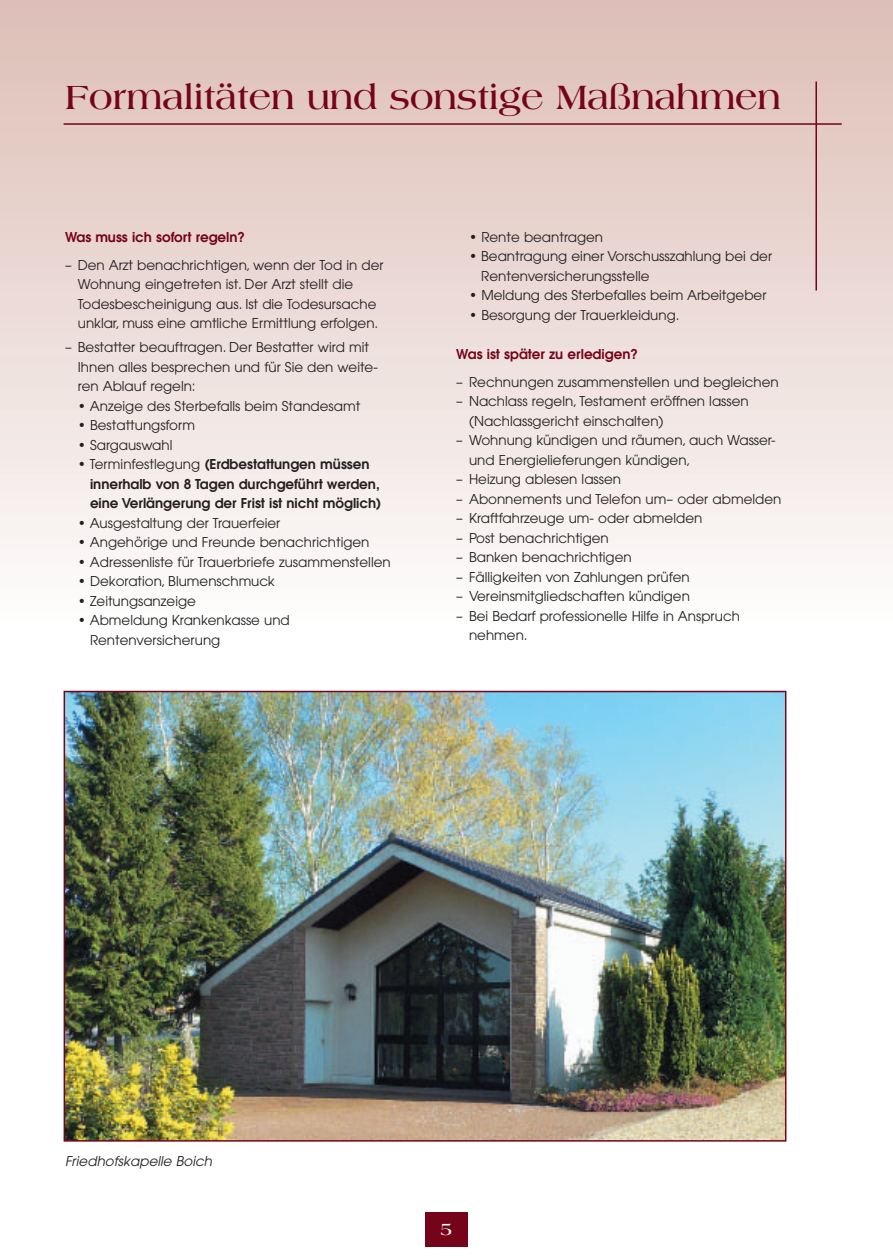
<style>
.page{position:relative;width:893px;height:1259px;background:#fff}
.page>*{position:absolute;margin:0;border:0;box-sizing:border-box;transform-origin:0 0}
.t1{font:700 36px "Americana";letter-spacing:-.005em;color:#75031a}
.t2{font:700 18px "Americana";color:#fff}
.t3{font:13.5px/19.5px "Avant Garde";color:#231f20}
.t4{font:600 13.5px/19.5px "Avant Garde";color:#231f20}
.t5{font:600 13.5px "Avant Garde";color:#75031a}
.t6{font:italic 13.5px "Avant Garde";color:#231f20}
.s1{font-weight:400}
</style>
<div class="page">
<div style="left:0;top:0;width:892px;height:626px;background:linear-gradient(to bottom,#dcbdb6,#fdfcfc)"></div>
<img style="left:67px;top:694px;width:716px;height:444px">
<div style="left:64px;top:691px;width:722px;height:450px;border:2px solid #75031a"></div>
<hr style="left:815px;top:81px;width:2px;height:209px;background:#75031a">
<div style="left:425px;top:1212px;width:43px;height:34px;background:#75031a"></div>
<hr style="left:64px;top:123px;width:778px;height:2px;background:#75031a">
<h1 class="t1" style="left:65px;top:83px;width:717px">Formalitäten und sonstige Maßnahmen</h1>
<p class="t5" style="left:65px;top:232px;width:182px">Was muss ich sofort regeln?</p>
<p class="t3" style="left:78px;top:256px;width:307px;text-indent:-13px">– Den Arzt benachrichtigen, wenn der Tod in der Wohnung eingetreten ist. Der Arzt stellt die Todesbescheinigung aus. Ist die Todesursache unklar, muss eine amtliche Ermittlung erfolgen.</p>
<p class="t3" style="left:78px;top:339px;width:301px;text-indent:-13px">– Bestatter beauftragen. Der Bestatter wird mit<br>Ihnen alles besprechen und für Sie den weite&shy;ren Ablauf regeln:</p>
<p class="t3" style="left:78px;top:397px;width:284px">• Anzeige des Sterbefalls beim Standesamt</p>
<p class="t3" style="left:78px;top:417px;width:119px">• Bestattungsform</p>
<p class="t3" style="left:78px;top:436px;width:96px">• Sargauswahl</p>
<p class="t4" style="left:90px;top:456px;width:293px;text-indent:-12px"><span class="s1">• Terminfestlegung</span> (Erdbestattungen müssen innerhalb von 8 Tagen durchgeführt werden, eine Verlängerung der Frist ist nicht möglich)</p>
<p class="t3" style="left:78px;top:514px;width:204px">• Ausgestaltung der Trauerfeier</p>
<p class="t3" style="left:78px;top:534px;width:293px">• Angehörige und Freunde benachrichtigen</p>
<p class="t3" style="left:78px;top:553px;width:314px">• Adressenliste für Trauerbriefe zusammenstellen</p>
<p class="t3" style="left:78px;top:573px;width:198px">• Dekoration, Blumenschmuck</p>
<p class="t3" style="left:78px;top:592px;width:120px">• Zeitungsanzeige</p>
<p class="t3" style="left:90px;top:612px;width:201px;text-indent:-12px">• Abmeldung Krankenkasse und<br>Rentenversicherung</p>
<p class="t3" style="left:469px;top:228px;width:136px">• Rente beantragen</p>
<p class="t3" style="left:481px;top:248px;width:292px;text-indent:-12px">• Beantragung einer Vorschusszahlung bei der<br>Rentenversicherungsstelle</p>
<p class="t3" style="left:469px;top:287px;width:299px">• Meldung des Sterbefalles beim Arbeitgeber</p>
<p class="t3" style="left:469px;top:306px;width:212px">• Besorgung der Trauerkleidung.</p>
<p class="t5" style="left:456px;top:349px;width:183px">Was ist später zu erledigen?</p>
<p class="t3" style="left:456px;top:373px;width:324px">– Rechnungen zusammenstellen und begleichen</p>
<p class="t3" style="left:469px;top:393px;width:281px;text-indent:-13px">– Nachlass regeln, Testament eröffnen lassen (Nachlassgericht einschalten)</p>
<p class="t3" style="left:469px;top:432px;width:308px;text-indent:-13px">– Wohnung kündigen und räumen, auch Wasser&shy;und Energielieferungen kündigen,</p>
<p class="t3" style="left:456px;top:471px;width:166px">– Heizung ablesen lassen</p>
<p class="t3" style="left:456px;top:490px;width:327px">– Abonnements und Telefon um– oder abmelden</p>
<p class="t3" style="left:456px;top:510px;width:248px">– Kraftfahrzeuge um- oder abmelden</p>
<p class="t3" style="left:456px;top:529px;width:154px">– Post benachrichtigen</p>
<p class="t3" style="left:456px;top:549px;width:177px">– Banken benachrichtigen</p>
<p class="t3" style="left:456px;top:568px;width:235px">– Fälligkeiten von Zahlungen prüfen</p>
<p class="t3" style="left:456px;top:588px;width:235px">– Vereinsmitgliedschaften kündigen</p>
<p class="t3" style="left:469px;top:607px;width:273px;text-indent:-13px">– Bei Bedarf professionelle Hilfe in Anspruch nehmen.</p>
<p class="t6" style="left:65px;top:1156px;width:148px">Friedhofskapelle Boich</p>
<h2 class="t2" style="left:440px;top:1221px;width:13px">5</h2>
</div>
